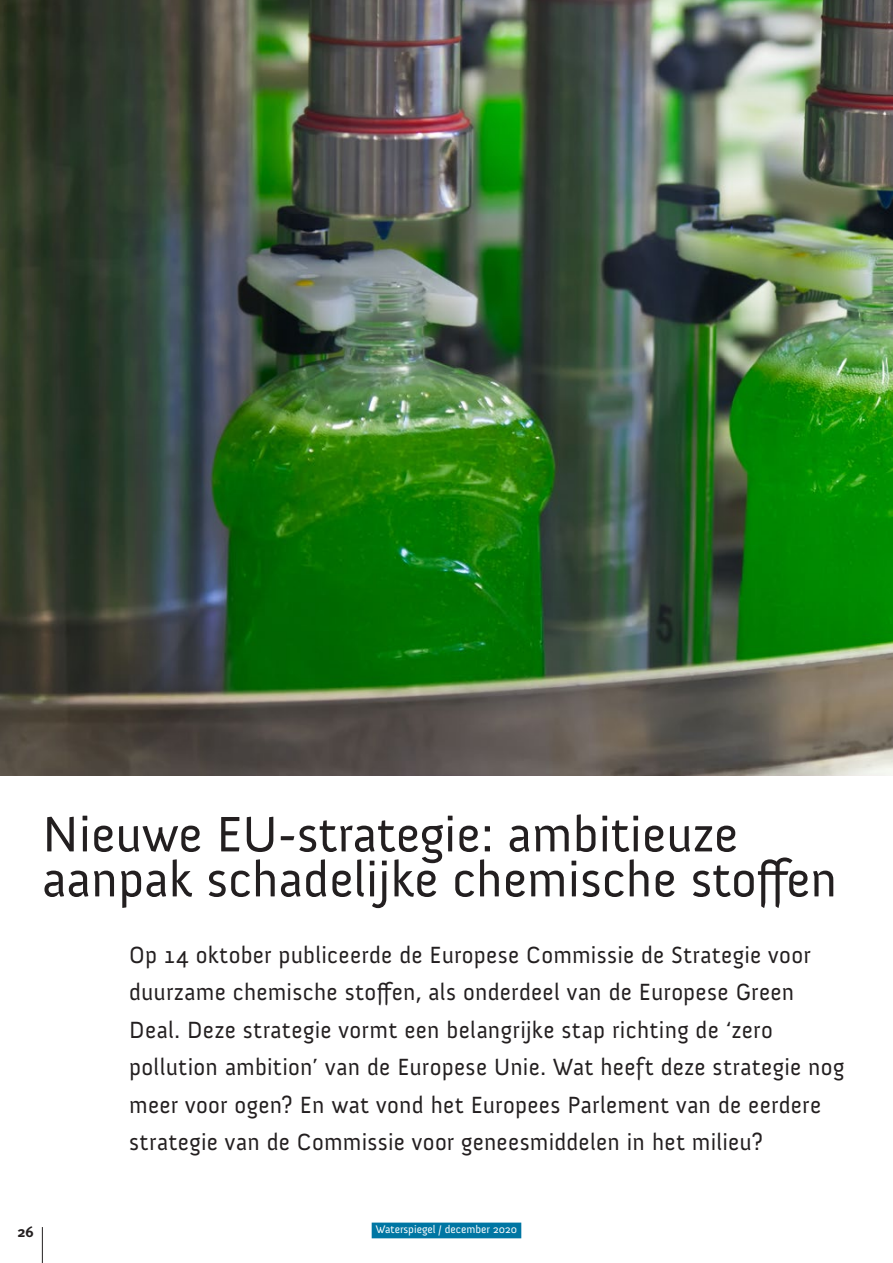
<style>
.page{position:relative;width:893px;height:1263px;background:#fff}
.page>*{position:absolute;margin:0;border:0;box-sizing:border-box;transform-origin:0 0}
.t1{font:51px/45px "Anivers";color:#231f20}
.t2{font:24px/37.5px "Anivers";letter-spacing:.015em;color:#231f20}
.t3{font:700 15px "Meta Plus";color:#231f20}
.t4{font:11.25px "Anivers";color:#fff}
</style>
<div class="page">
<hr style="left:42px;top:1227px;width:1px;height:36px;background:#231f20">
<div style="left:372px;top:1222px;width:149px;height:16px;background:#0076a3"></div>
<img style="left:0;top:0;width:893px;height:775px">
<h1 class="t1" style="left:42px;top:812px;width:796px">Nieuwe EU-strategie: ambitieuze aanpak schadelijke chemische stoffen</h1>
<p class="t2" style="left:129px;top:936px;width:717px">Op 14 oktober publiceerde de Europese Commissie de Strategie voor duurzame chemische stoffen, als onderdeel van de Europese Green Deal. Deze strategie vormt een belangrijke stap richting de ‘zero pollution ambition’ van de Europese Unie. Wat heeft deze strategie nog meer voor ogen? En wat vond het Europees Parlement van de eerdere strategie van de Commissie voor geneesmiddelen in het milieu?</p>
<p class="t3" style="left:17px;top:1223px;width:18px">26</p>
<p class="t4" style="left:376px;top:1223px;width:143px">Waterspiegel / december 2020</p>
</div>
